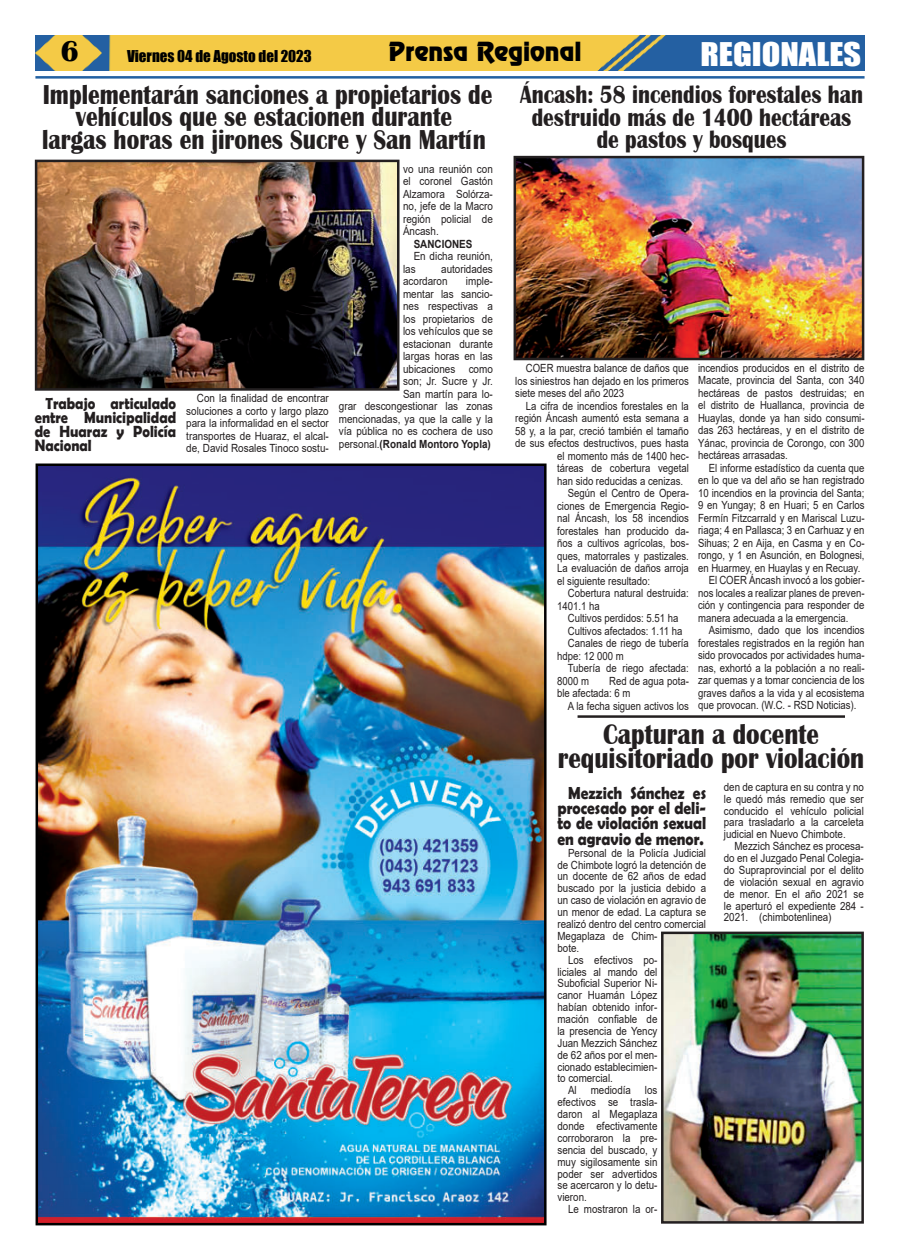
<style>
.page{position:relative;width:900px;height:1258px;background:#fff}
.page>*{position:absolute;margin:0;border:0;box-sizing:border-box;transform-origin:0 0}
.t1{font:30px "Impact";color:#fff;scale:1.14 1}
.t2{font:700 30px "Britannic";color:#000}
.t3{font:700 29.38px/23.8px "Britannic";color:#231f20;text-align:center;scale:.85 1}
.t4{font:700 28.12px/22.5px "Britannic";color:#231f20;text-align:center;scale:.83 1}
.t5{font:700 25.75px/22.5px "Britannic";color:#231f20;text-align:center;scale:.83 1}
.t6{font:23.75px "Renfrew Normal";color:#000}
.t7{font:700 17.5px/15.4px "Berlin Sans FB Demi";color:#231f20;text-align:justify;scale:.88 1}
.t8{font:700 16.25px/13.8px "Berlin Sans FB Demi";color:#231f20;text-align:justify;scale:.88 1}
.t9{font:15px "Impact";color:#000}
.t10{font:11.25px/12.5px "Arial";color:#231f20;text-align:justify;scale:.85 1}
.t11{font:11.25px/11.9px "Arial";color:#231f20;text-align:justify;scale:.87 1}
.t12{font:11.25px/12.5px "Arial";color:#231f20;text-align:justify;scale:.88 1}
.t13{font:700 11.25px "Arial";color:#231f20;scale:.88 1}
.s1{font-weight:700}
</style>
<div class="page">
<img style="left:35px;top:35px;width:830px;height:36px">
<hr style="left:35px;top:76px;width:830px;height:3px;background:#2361a2">
<img style="left:39px;top:164px;width:357px;height:223px">
<div style="left:35px;top:160px;width:365px;height:231px;border:3px solid #231f20"></div>
<img style="left:518px;top:160px;width:342px;height:196px">
<div style="left:514px;top:156px;width:350px;height:204px;border:3px solid #231f20"></div>
<hr style="left:578px;top:715px;width:267px;height:3px;background:#231f20">
<img style="left:665px;top:936px;width:195px;height:284px">
<div style="left:661px;top:932px;width:203px;height:292px;border:3px solid #231f20"></div>
<img style="left:40px;top:467px;width:503px;height:754px">
<div style="left:36px;top:463px;width:511px;height:762px;border:3px solid #000"></div>
<h1 class="t2" style="left:61px;top:36px;width:20px">6</h1>
<h3 class="t9" style="left:127px;top:49px;width:186px">Viernes 04 de Agosto del 2023</h3>
<h3 class="t6" style="left:389px;top:41px;width:194px">Prensa Regional</h3>
<h1 class="t1" style="left:700px;top:40px;width:143px">REGIONALES</h1>
<h3 class="t4" style="left:42px;top:83px;width:544px">Implementarán sanciones a propietarios de vehículos que se estacionen durante<br>largas horas en jirones Sucre y San Martín</h3>
<p class="t12" style="left:403px;top:164px;width:104px">vo una reunión con el coronel Gastón Alzamora Solórza&shy;no, jefe de la Macro región policial de Áncash.</p>
<p class="t13" style="left:414px;top:240px;width:68px">SANCIONES</p>
<p class="t12" style="left:403px;top:251px;width:104px;text-indent:11px">En dicha reunión, las</p>
<h3 class="t5" style="left:520px;top:84px;width:415px">Áncash: 58 incendios forestales han destruido más de 1400 hectáreas de pastos y bosques</h3>
<p class="t12" style="left:403px;top:264px;width:104px;text-indent:38px">autoridades acordaron</p>
<p class="t12" style="left:339px;top:276px;width:177px;text-align:right">imple-<br>mentar las sancio-<br>nes respectivas a<br>los propietarios de<br>los vehículos que se<br>estacionan durante<br>largas horas en las<br>ubicaciones como<br>son; Jr. Sucre y Jr.<br>San martín para lo-<br>grar descongestionar las zonas mencionadas, ya que la calle y la vía pública no es cochera de uso personal.<span class="s1">(Ronald Montoro Yopla)</span></p>
<p class="t10" style="left:515px;top:363px;width:206px;text-indent:11px">COER muestra balance de daños que los siniestros han dejado en los primeros siete meses del año 2023</p>
<p class="t10" style="left:526px;top:400px;width:193px">La cifra de incendios forestales en la</p>
<p class="t10" style="left:515px;top:413px;width:206px">región Áncash aumentó esta semana a</p>
<p class="t10" style="left:515px;top:424px;width:206px">58 y, a la par, creció también el tamaño</p>
<p class="t10" style="left:515px;top:438px;width:206px">de sus efectos destructivos, pues hasta</p>
<p class="t10" style="left:557px;top:450px;width:156px">el momento más de 1400 hec-</p>
<p class="t10" style="left:557px;top:463px;width:157px">táreas de cobertura vegetal</p>
<p class="t10" style="left:557px;top:475px;width:150px">han sido reducidas a cenizas.</p>
<p class="t10" style="left:568px;top:488px;width:144px">Según el Centro de Opera-</p>
<p class="t10" style="left:557px;top:500px;width:156px">ciones de Emergencia Regio-</p>
<p class="t10" style="left:557px;top:513px;width:156px">nal Áncash, los 58 incendios</p>
<p class="t10" style="left:557px;top:525px;width:156px">forestales han producido da-</p>
<p class="t10" style="left:557px;top:538px;width:157px">ños a cultivos agrícolas, bos-</p>
<p class="t10" style="left:557px;top:550px;width:157px">ques, matorrales y pastizales.</p>
<p class="t10" style="left:557px;top:563px;width:156px">La evaluación de daños arroja</p>
<p class="t10" style="left:557px;top:575px;width:111px">el siguiente resultado:</p>
<p class="t10" style="left:568px;top:588px;width:144px">Cobertura natural destruida:</p>
<p class="t10" style="left:557px;top:600px;width:52px">1401.1 ha</p>
<p class="t10" style="left:568px;top:613px;width:132px">Cultivos perdidos: 5.51 ha</p>
<p class="t10" style="left:568px;top:625px;width:136px">Cultivos afectados: 1.11 ha</p>
<p class="t10" style="left:568px;top:638px;width:144px">Canales de riego de tubería</p>
<p class="t10" style="left:557px;top:650px;width:80px">hdpe: 12 000 m</p>
<p class="t10" style="left:568px;top:663px;width:144px">Tubería de riego afectada:</p>
<p class="t10" style="left:557px;top:675px;width:39px">8000 m</p>
<p class="t10" style="left:698px;top:363px;width:197px">incendios producidos en el distrito de Macate, provincia del Santa, con 340 hectáreas de pastos destruidas; en el distrito de Huallanca, provincia de Huaylas, donde ya han sido consumi&shy;das 263 hectáreas, y en el distrito de Yánac, provincia de Corongo, con 300 hectáreas arrasadas.</p>
<p class="t10" style="left:709px;top:463px;width:185px">El informe estadístico da cuenta que</p>
<p class="t10" style="left:698px;top:475px;width:197px">en lo que va del año se han registrado</p>
<p class="t10" style="left:698px;top:488px;width:197px">10 incendios en la provincia del Santa;</p>
<p class="t10" style="left:698px;top:500px;width:197px">9 en Yungay; 8 en Huari; 5 en Carlos</p>
<p class="t10" style="left:698px;top:513px;width:197px">Fermín Fitzcarrald y en Mariscal Luzu-</p>
<p class="t10" style="left:698px;top:525px;width:197px">riaga; 4 en Pallasca; 3 en Carhuaz y en</p>
<p class="t10" style="left:698px;top:538px;width:197px">Sihuas; 2 en Aija, en Casma y en Co-</p>
<p class="t10" style="left:698px;top:550px;width:197px">rongo, y 1 en Asunción, en Bolognesi,</p>
<p class="t10" style="left:698px;top:563px;width:192px">en Huarmey, en Huaylas y en Recuay.</p>
<p class="t10" style="left:709px;top:575px;width:185px">El COER Áncash invocó a los gobier-</p>
<p class="t10" style="left:698px;top:588px;width:197px">nos locales a realizar planes de preven-</p>
<p class="t10" style="left:698px;top:600px;width:197px">ción y contingencia para responder de</p>
<p class="t10" style="left:698px;top:613px;width:178px">manera adecuada a la emergencia.</p>
<p class="t10" style="left:709px;top:625px;width:185px">Asimismo, dado que los incendios</p>
<p class="t10" style="left:698px;top:638px;width:197px">forestales registrados en la región han</p>
<p class="t10" style="left:698px;top:650px;width:197px">sido provocados por actividades huma-</p>
<p class="t10" style="left:698px;top:663px;width:197px">nas, exhortó a la población a no reali-</p>
<p class="t10" style="left:698px;top:675px;width:197px">zar quemas y a tomar conciencia de los</p>
<p class="t10" style="left:698px;top:688px;width:197px">graves daños a la vida y al ecosistema</p>
<p class="t10" style="left:698px;top:700px;width:188px">que provocan. (W.C. - RSD Noticias).</p>
<h2 class="t3" style="left:558px;top:722px;width:362px">Capturan a docente requisitoriado por violación</h2>
<h3 class="t7" style="left:557px;top:786px;width:170px;text-indent:11px">Mezzich Sánchez es procesado por el deli&shy;to de violación sexual en agravio de menor.</h3>
<p class="t11" style="left:568px;top:848px;width:160px">Personal de la Policía Judicial</p>
<p class="t11" style="left:557px;top:860px;width:172px">de Chimbote logró la detención de</p>
<p class="t11" style="left:557px;top:872px;width:172px">un docente de 62 años de edad</p>
<p class="t11" style="left:557px;top:883px;width:172px">buscado por la justicia debido a</p>
<p class="t11" style="left:557px;top:895px;width:172px">un caso de violación en agravio de</p>
<p class="t11" style="left:557px;top:907px;width:172px">un menor de edad. La captura se</p>
<p class="t11" style="left:557px;top:919px;width:172px">realizó dentro del centro comercial</p>
<p class="t11" style="left:557px;top:931px;width:116px">Megaplaza de Chim-</p>
<p class="t11" style="left:557px;top:943px;width:27px">bote.</p>
<p class="t11" style="left:568px;top:955px;width:104px">Los efectivos po-</p>
<p class="t11" style="left:557px;top:967px;width:116px">liciales al mando del</p>
<p class="t11" style="left:557px;top:977px;width:116px">Suboficial Superior Ni-</p>
<p class="t11" style="left:557px;top:990px;width:116px">canor Huamán López</p>
<p class="t11" style="left:557px;top:1002px;width:116px">habían obtenido infor-</p>
<p class="t11" style="left:557px;top:1013px;width:116px">mación confiable de</p>
<p class="t11" style="left:557px;top:1026px;width:116px">la presencia de Yency</p>
<p class="t11" style="left:557px;top:1038px;width:116px">Juan Mezzich Sánchez</p>
<p class="t11" style="left:557px;top:1050px;width:116px">de 62 años por el men-</p>
<p class="t11" style="left:557px;top:1062px;width:116px">cionado establecimien-</p>
<p class="t11" style="left:557px;top:1073px;width:65px">to comercial.</p>
<p class="t11" style="left:568px;top:1085px;width:104px">Al mediodía los</p>
<p class="t11" style="left:557px;top:1097px;width:116px">efectivos se trasla-</p>
<p class="t11" style="left:557px;top:1109px;width:116px">daron al Megaplaza</p>
<p class="t11" style="left:557px;top:1121px;width:116px">donde efectivamente</p>
<p class="t11" style="left:557px;top:1133px;width:116px">corroboraron la pre-</p>
<p class="t11" style="left:557px;top:1145px;width:116px">sencia del buscado, y</p>
<p class="t11" style="left:557px;top:1157px;width:116px">muy sigilosamente sin</p>
<p class="t11" style="left:557px;top:1169px;width:116px">poder ser advertidos</p>
<p class="t11" style="left:557px;top:1180px;width:116px">se acercaron y lo detu-</p>
<p class="t11" style="left:557px;top:1192px;width:35px">vieron.</p>
<p class="t11" style="left:568px;top:1204px;width:104px">Le mostraron la or-</p>
<h3 class="t8" style="left:35px;top:398px;width:162px;text-indent:11px">Trabajo articulado entre Municipalidad de Huaraz y Policía Nacional</h3>
<p class="t12" style="left:186px;top:392px;width:163px;text-indent:11px">Con la finalidad de encontrar soluciones a corto y largo plazo para la informalidad en el sector transportes de Huaraz, el alcal&shy;de, David Rosales Tinoco sostu-</p>
<p class="t10" style="left:557px;top:675px;width:156px;text-indent:52px">Red de agua pota&shy;ble afectada: 6 m</p>
<p class="t10" style="left:568px;top:700px;width:144px">A la fecha siguen activos los</p>
<p class="t11" style="left:724px;top:782px;width:162px">den de captura en su contra y no le quedó más remedio que ser conducido el vehículo policial para trasladarlo a la carceleta judicial en Nuevo Chimbote.</p>
<p class="t11" style="left:724px;top:841px;width:162px;text-indent:11px">Mezzich Sánchez es procesa&shy;do en el Juzgado Penal Colegia&shy;do Supraprovincial por el delito de violación sexual en agravio de menor. En el año 2021 se le aperturó el expediente 284 - 2021. (chimbotenlinea)</p>
</div>
